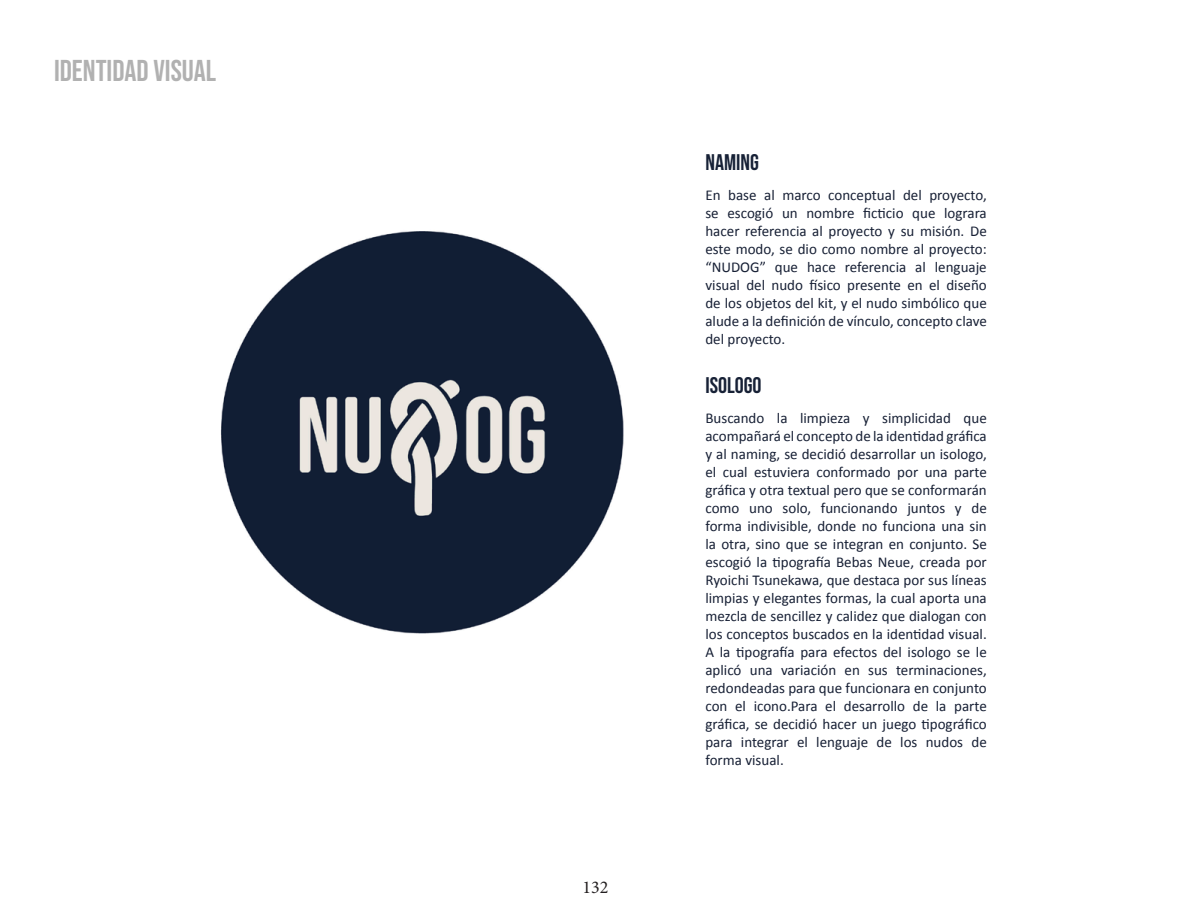
<style>
.page{position:relative;width:1191px;height:915px;background:#fff}
.page>*{position:absolute;margin:0;border:0;box-sizing:border-box;transform-origin:0 0}
.t1{font:30px "Bebas Neue";color:#b1b1b1}
.t2{font:22.5px "Bebas Neue";color:#172136}
.t3{font:18px "Minion Pro";color:#231f20}
.t4{font:15px/18px "Calibri";color:#172035;text-align:justify}
</style>
<div class="page">
<img style="left:221px;top:231px;width:403px;height:403px">
<p class="t1" style="left:54px;top:54px;width:164px">IDENTIDAD VISUAL</p>
<p class="t3" style="left:582px;top:875px;width:27px">132</p>
<p class="t2" style="left:705px;top:149px;width:55px">NAMING</p>
<p class="t4" style="left:705px;top:186px;width:283px">En base al marco conceptual del proyecto, se escogió un nombre ficticio que lograra hacer referencia al proyecto y su misión. De este modo, se dio como nombre al proyecto: “NUDOG” que hace referencia al lenguaje visual del nudo físico presente en el diseño de los objetos del kit, y el nudo simbólico que alude a la definición de vínculo, concepto clave del proyecto.</p>
<p class="t2" style="left:705px;top:372px;width:58px">ISOLOGO</p>
<p class="t4" style="left:705px;top:409px;width:283px">Buscando la limpieza y simplicidad que acompañará el concepto de la identidad gráfica y al naming, se decidió desarrollar un isologo, el cual estuviera conformado por una parte gráfica y otra textual pero que se conformarán como uno solo, funcionando juntos y de forma indivisible, donde no funciona una sin la otra, sino que se integran en conjunto. Se escogió la tipografía Bebas Neue, creada por Ryoichi Tsunekawa, que destaca por sus líneas limpias y elegantes formas, la cual aporta una mezcla de sencillez y calidez que dialogan con los conceptos buscados en la identidad visual.<br>A la tipografía para efectos del isologo se le aplicó una variación en sus terminaciones, redondeadas para que funcionara en conjunto con el icono.Para el desarrollo de la parte gráfica, se decidió hacer un juego tipográfico para integrar el lenguaje de los nudos de forma visual.</p>
</div>
